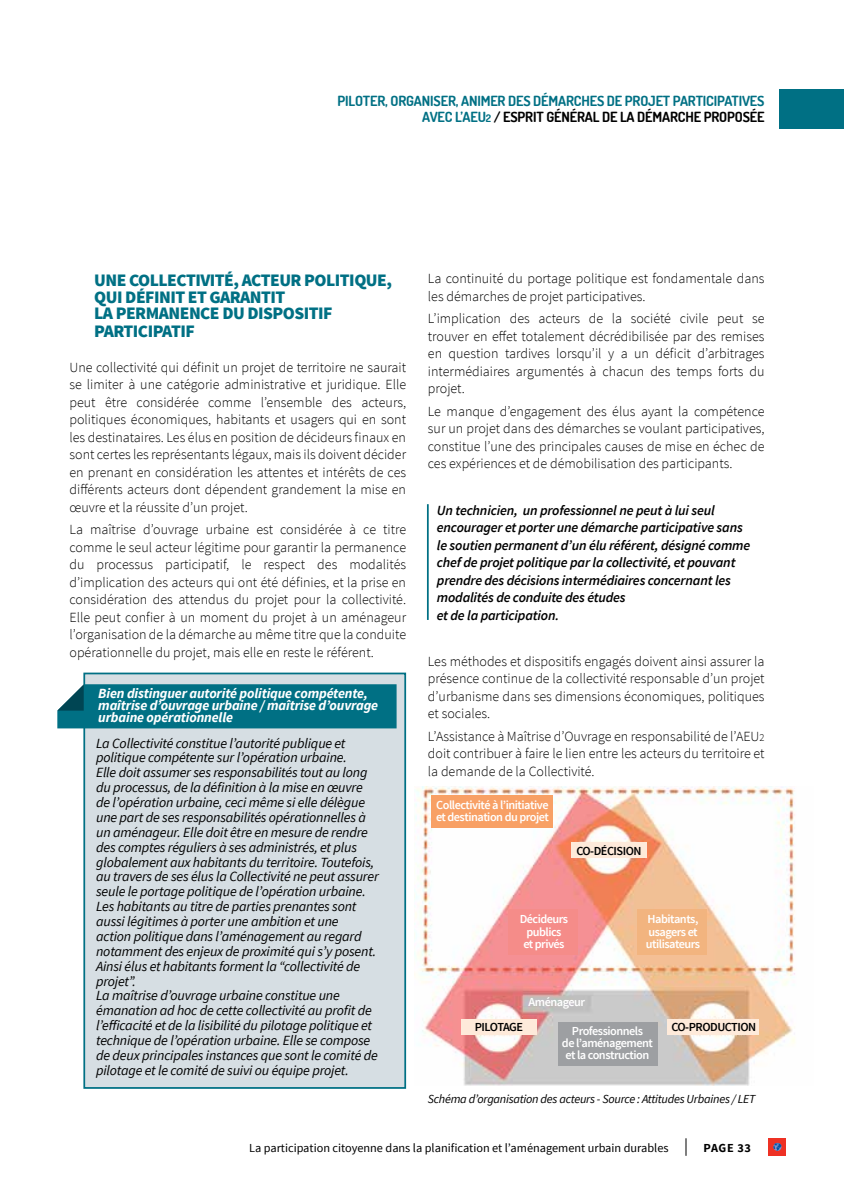
<style>
.page{position:relative;width:844px;height:1191px;background:#fff}
.page>*{position:absolute;margin:0;border:0;box-sizing:border-box;transform-origin:0 0}
.t1{font:900 17.5px/17px "Source Sans Pro";letter-spacing:-.03em;color:#007084}
.t2{font:300 14px/17.5px "Source Sans Pro";color:#000;text-align:justify}
.t3{font:italic 14px/14.9px "Source Sans Pro";letter-spacing:-.01em;color:#000}
.t4{font:italic 600 14px/17.5px "Source Sans Pro";letter-spacing:-.01em;color:#000}
.t5{font:italic 700 14px/12.2px "Source Sans Pro";letter-spacing:-.01em;color:#fff}
.t6{font:700 14px/15.8px "Dosis";letter-spacing:-.01em;color:#007084;text-align:right}
.t7{font:600 12.25px/12.2px "Source Sans Pro";letter-spacing:-.04em;color:#fff}
.t8{font:12.25px "Source Sans Pro";color:#000}
.t9{font:italic 12.25px "Source Sans Pro";letter-spacing:-.02em;color:#000}
.t10{font:600 12.25px "Source Sans Pro";letter-spacing:-.04em;color:#000}
.t11{font:700 12.25px "Source Sans Pro";letter-spacing:.045em;color:#000}
.s1{font-size:10.5px}
.s2{color:#000}
</style>
<div class="page">
<svg style="left:685px;top:1138px;width:1px;height:17px"></svg>
<div style="left:768px;top:1138px;width:18px;height:17px;background:#ee3124"></div>
<svg style="left:773px;top:1142px;width:8px;height:9px"></svg>
<div style="left:779px;top:89px;width:64px;height:40px;background:#007084"></div>
<img style="left:414px;top:786px;width:381px;height:299px">
<hr style="left:427px;top:504px;width:1px;height:116px;background:#007084">
<div style="left:83px;top:672px;width:323px;height:416px;background:#d6dee3;border:2px solid #007084"></div>
<svg style="left:57px;top:684px;width:339px;height:44px;background:#087386"></svg>
<div style="left:432px;top:795px;width:121px;height:33px;background:#f8a065"></div>
<div style="left:558px;top:1022px;width:99px;height:43px;background:#9d9fa2"></div>
<div style="left:508px;top:909px;width:69px;height:46px;background:#f58c89"></div>
<div style="left:637px;top:909px;width:69px;height:46px;background:#f2b47f"></div>
<div style="left:570px;top:842px;width:76px;height:16px;background:#feeada"></div>
<div style="left:667px;top:1018px;width:91px;height:16px;background:#feeada"></div>
<div style="left:461px;top:1018px;width:75px;height:16px;background:#feeada"></div>
<p class="t6" style="left:337px;top:93px;width:428px">PILOTER, ORGANISER, ANIMER DES DÉMARCHES DE PROJET PARTICIPATIVES<br>AVEC L’AEU<span class="s1">2</span> <span class="s2">/ ESPRIT GÉNÉRAL DE LA DÉMARCHE PROPOSÉE</span></p>
<p class="t1" style="left:94px;top:272px;width:299px">UNE COLLECTIVITÉ, ACTEUR POLITIQUE,<br>QUI DÉFINIT ET GARANTIT<br>LA PERMANENCE DU DISPOSITIF<br>PARTICIPATIF</p>
<p class="t2" style="left:69px;top:358px;width:338px">Une collectivité qui définit un projet de territoire ne saurait se limiter à une catégorie administrative et juridique. Elle peut être considérée comme l’ensemble des acteurs, politiques économiques, habitants et usagers qui en sont les destinataires. Les élus en position de décideurs finaux en sont certes les représentants légaux, mais ils doivent décider en prenant en considération les attentes et intérêts de ces différents acteurs dont dépendent grandement la mise en œuvre et la réussite d’un projet.</p>
<p class="t2" style="left:69px;top:521px;width:338px">La maîtrise d’ouvrage urbaine est considérée à ce titre comme le seul acteur légitime pour garantir la permanence du processus participatif, le respect des modalités d’implication des acteurs qui ont été définies, et la prise en considération des attendus du projet pour la collectivité.<br>Elle peut confier à un moment du projet à un aménageur l’organisation de la démarche au même titre que la conduite opérationnelle du projet, mais elle en reste le référent.</p>
<p class="t5" style="left:98px;top:687px;width:281px">Bien distinguer autorité politique compétente, maîtrise d’ouvrage urbaine / maîtrise d’ouvrage urbaine opérationnelle</p>
<p class="t3" style="left:96px;top:735px;width:284px">La Collectivité constitue l’autorité publique et politique compétente sur l’opération urbaine.<br>Elle doit assumer ses responsabilités tout au long du processus, de la définition à la mise en œuvre de l’opération urbaine, ceci même si elle délègue une part de ses responsabilités opérationnelles à un aménageur. Elle doit être en mesure de rendre des comptes réguliers à ses administrés, et plus globalement aux habitants du territoire. Toutefois, au travers de ses élus la Collectivité ne peut assurer seule le portage politique de l’opération urbaine.<br>Les habitants au titre de parties prenantes sont aussi légitimes à porter une ambition et une<br>action politique dans l’aménagement au regard notamment des enjeux de proximité qui s’y posent.<br>Ainsi élus et habitants forment la “collectivité de projet”.<br>La maîtrise d’ouvrage urbaine constitue une émanation ad hoc de cette collectivité au profit de l’efficacité et de la lisibilité du pilotage politique et technique de l’opération urbaine. Elle se compose de deux principales instances que sont le comité de pilotage et le comité de suivi ou équipe projet.</p>
<p class="t2" style="left:428px;top:270px;width:338px">La continuité du portage politique est fondamentale dans les démarches de projet participatives.</p>
<p class="t2" style="left:428px;top:310px;width:338px">L’implication des acteurs de la société civile peut se trouver en effet totalement décrédibilisée par des remises en question tardives lorsqu’il y a un déficit d’arbitrages intermédiaires argumentés à chacun des temps forts du projet.</p>
<p class="t2" style="left:428px;top:402px;width:338px">Le manque d’engagement des élus ayant la compétence sur un projet dans des démarches se voulant participatives, constitue l’une des principales causes de mise en échec de ces expériences et de démobilisation des participants.</p>
<p class="t4" style="left:437px;top:501px;width:315px">Un technicien, un professionnel ne peut à lui seul encourager et porter une démarche participative sans le soutien permanent d’un élu référent, désigné comme chef de projet politique par la collectivité, et pouvant prendre des décisions intermédiaires concernant les modalités de conduite des études<br>et de la participation.</p>
<p class="t2" style="left:428px;top:652px;width:338px">Les méthodes et dispositifs engagés doivent ainsi assurer la présence continue de la collectivité responsable d’un projet d’urbanisme dans ses dimensions économiques, politiques et sociales.</p>
<p class="t2" style="left:428px;top:727px;width:338px">L’Assistance à Maîtrise d’Ouvrage en responsabilité de l’AEU<span class="s1">2 </span>doit contribuer à faire le lien entre les acteurs du territoire et la demande de la Collectivité.</p>
<p class="t7" style="left:436px;top:799px;width:114px">Collectivité à l’initiative et destination du projet</p>
<p class="t10" style="left:576px;top:842px;width:67px">CO-DÉCISION</p>
<p class="t7" style="left:519px;top:913px;width:50px">Décideurs publics<br>et privés</p>
<p class="t7" style="left:645px;top:913px;width:56px">Habitants, usagers et utilisateurs</p>
<p class="t7" style="left:528px;top:996px;width:58px">Aménageur</p>
<p class="t7" style="left:562px;top:1024px;width:92px;text-align:center">Professionnels<br>de l’aménagement et la construction</p>
<p class="t10" style="left:474px;top:1019px;width:50px">PILOTAGE</p>
<p class="t10" style="left:671px;top:1019px;width:86px">CO-PRODUCTION</p>
<p class="t9" style="left:428px;top:1091px;width:329px">Schéma d’organisation des acteurs - Source : Attitudes Urbaines / LET</p>
<p class="t8" style="left:249px;top:1140px;width:421px">La participation citoyenne dans la planification et l’aménagement urbain durables</p>
<p class="t11" style="left:703px;top:1139px;width:49px">PAGE 33</p>
</div>
